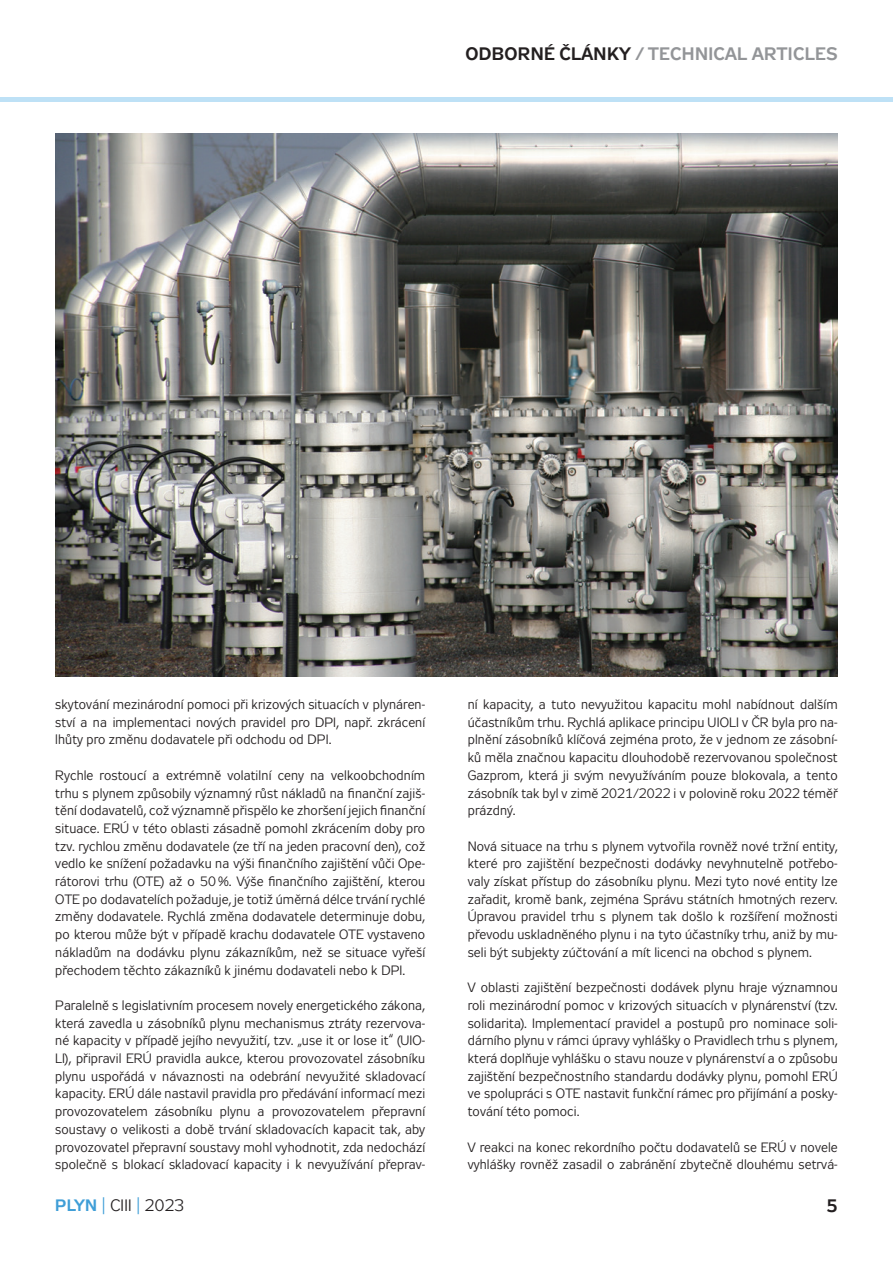
<style>
.page{position:relative;width:893px;height:1263px;background:#fff}
.page>*{position:absolute;margin:0;border:0;box-sizing:border-box;transform-origin:0 0}
.t1{font:700 18px "Zeppelin 31";letter-spacing:.02em;color:#939598}
.t2{font:700 18px "Zeppelin 31";color:#231f20}
.t3{font:16.5px "Zeppelin 31";letter-spacing:.02em;color:#231f20}
.text{font:13.5px/17.7px "Zeppelin 31";letter-spacing:.01em;color:#231f20;text-align:justify}
.s1{color:#231f20}
.s2{font-weight:700;color:#3f9ed7}
.s3{color:#3f9ed7}
</style>
<div class="page">
<img style="left:55px;top:134px;width:783px;height:542px">
<hr style="left:0;top:98px;width:893px;height:4px;background:#bee1f6">
<p class="t1" style="left:465px;top:44px;width:374px"><span class="s1">ODBORNÉ ČLÁNKY</span> / TECHNICAL ARTICLES</p>
<p class="text" style="left:55px;top:696px;width:371px">skytování mezinárodní pomoci při krizových situacích v plynáren&shy;ství a na implementaci nových pravidel pro DPI, např. zkrácení lhůty pro změnu dodavatele při odchodu od DPI.</p>
<p class="text" style="left:55px;top:766px;width:371px">Rychle rostoucí a extrémně volatilní ceny na velkoobchodním trhu s plynem způsobily významný růst nákladů na finanční zajiš&shy;tění dodavatelů, což významně přispělo ke zhoršení jejich finanční situace. ERÚ v této oblasti zásadně pomohl zkrácením doby pro tzv. rychlou změnu dodavatele (ze tří na jeden pracovní den), což vedlo ke snížení požadavku na výši finančního zajištění vůči Ope&shy;rátorovi trhu (OTE) až o 50%. Výše finančního zajištění, kterou OTE po dodavatelích požaduje, je totiž úměrná délce trvání rychlé změny dodavatele. Rychlá změna dodavatele determinuje dobu, po kterou může být v případě krachu dodavatele OTE vystaveno nákladům na dodávku plynu zákazníkům, než se situace vyřeší přechodem těchto zákazníků k jinému dodavateli nebo k DPI.</p>
<p class="text" style="left:55px;top:997px;width:371px">Paralelně s legislativním procesem novely energetického zákona, která zavedla u zásobníků plynu mechanismus ztráty rezervova&shy;né kapacity v případě jejího nevyužití, tzv. „use it or lose it“ (UIO-LI), připravil ERÚ pravidla aukce, kterou provozovatel zásobníku plynu uspořádá v návaznosti na odebrání nevyužité skladovací kapacity. ERÚ dále nastavil pravidla pro předávání informací mezi provozovatelem zásobníku plynu a provozovatelem přepravní soustavy o velikosti a době trvání skladovacích kapacit tak, aby provozovatel přepravní soustavy mohl vyhodnotit, zda nedochází společně s blokací skladovací kapacity i k nevyužívání přeprav-</p>
<p class="t3" style="left:55px;top:1197px;width:130px"><span class="s2">PLYN</span> <span class="s3">|</span> CIII <span class="s3">|</span> 2023</p>
<p class="text" style="left:468px;top:696px;width:371px">ní kapacity, a tuto nevyužitou kapacitu mohl nabídnout dalším účastníkům trhu. Rychlá aplikace principu UIOLI v ČR byla pro na&shy;plnění zásobníků klíčová zejména proto, že v jednom ze zásobní&shy;ků měla značnou kapacitu dlouhodobě rezervovanou společnost Gazprom, která ji svým nevyužíváním pouze blokovala, a tento zásobník tak byl v zimě 2021/2022 i v polovině roku 2022 téměř prázdný.</p>
<p class="text" style="left:468px;top:837px;width:371px">Nová situace na trhu s plynem vytvořila rovněž nové tržní entity, které pro zajištění bezpečnosti dodávky nevyhnutelně potřebo&shy;valy získat přístup do zásobníku plynu. Mezi tyto nové entity lze zařadit, kromě bank, zejména Správu státních hmotných rezerv.<br>Úpravou pravidel trhu s plynem tak došlo k rozšíření možnosti převodu uskladněného plynu i na tyto účastníky trhu, aniž by mu&shy;seli být subjekty zúčtování a mít licenci na obchod s plynem.</p>
<p class="text" style="left:468px;top:979px;width:371px">V oblasti zajištění bezpečnosti dodávek plynu hraje významnou roli mezinárodní pomoc v krizových situacích v plynárenství (tzv. solidarita). Implementací pravidel a postupů pro nominace soli&shy;dárního plynu v rámci úpravy vyhlášky o Pravidlech trhu s plynem, která doplňuje vyhlášku o stavu nouze v plynárenství a o způsobu zajištění bezpečnostního standardu dodávky plynu, pomohl ERÚ ve spolupráci s OTE nastavit funkční rámec pro přijímání a posky&shy;tování této pomoci.</p>
<p class="text" style="left:468px;top:1138px;width:371px">V reakci na konec rekordního počtu dodavatelů se ERÚ v novele vyhlášky rovněž zasadil o zabránění zbytečně dlouhému setrvá-</p>
<p class="t2" style="left:826px;top:1196px;width:13px">5</p>
</div>
